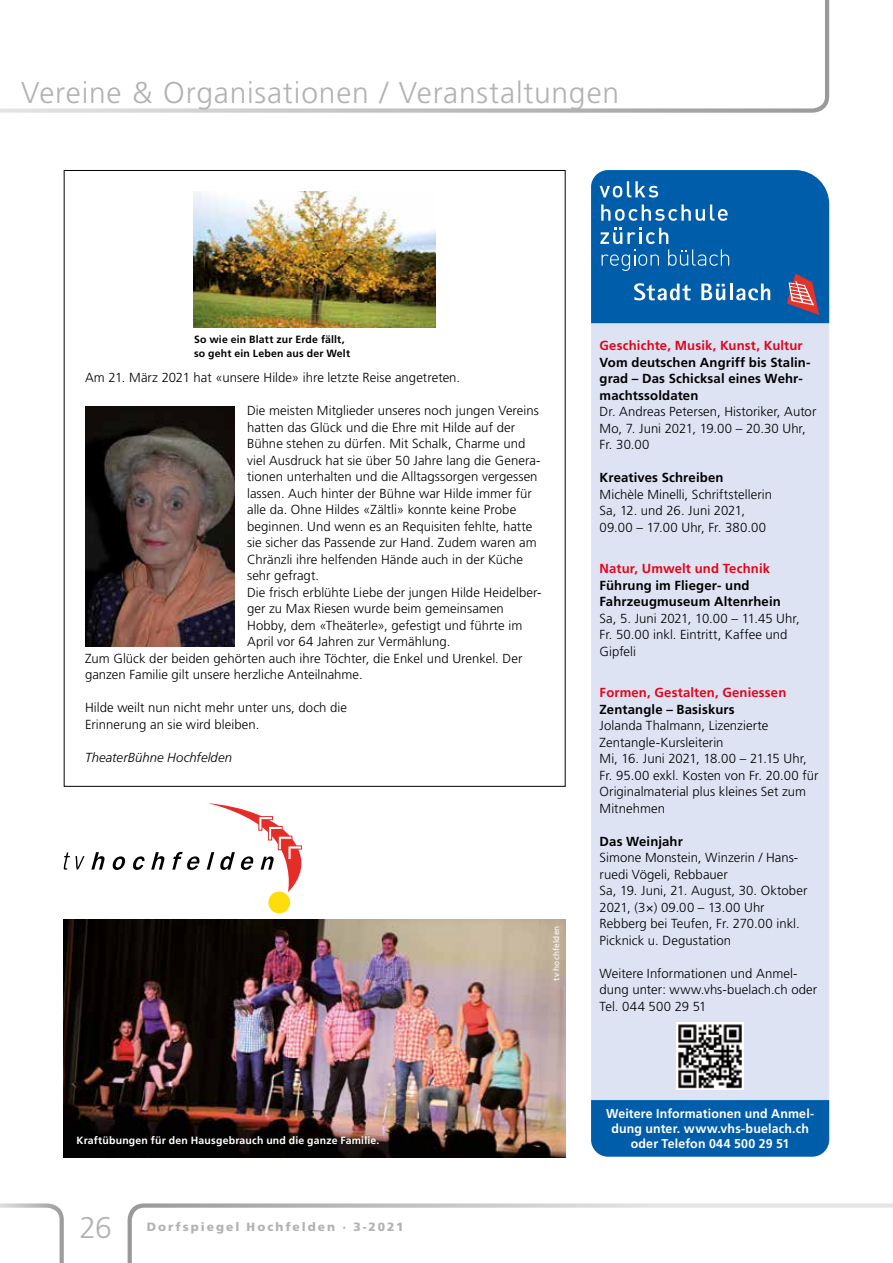
<style>
.page{position:relative;width:893px;height:1263px;background:#fff}
.page>*{position:absolute;margin:0;border:0;box-sizing:border-box;transform-origin:0 0}
.t1{font:300 30px "Frutiger";letter-spacing:.025em;color:#b3b2b2}
.t2{font:300 30px "Frutiger CE";color:#b3b2b2}
.t3{font:300 13.2px/16.5px "Frutiger";letter-spacing:.005em;color:#000}
.t4{font:700 13.2px/16.5px "Frutiger";letter-spacing:.01em;color:#000}
.t5{font:700 13.2px "Frutiger";letter-spacing:.01em;color:#e3051a}
.t6{font:italic 300 13.2px "Frutiger";letter-spacing:.005em;color:#000}
.t7{font:700 12.75px/15px "Frutiger";letter-spacing:.01em;color:#fff;text-align:center}
.t8{font:900 12px "Frutiger";letter-spacing:.165em;color:#b3b2b2}
.t9{font:700 10.5px/13.5px "Frutiger";letter-spacing:.02em;color:#000}
.t10{font:700 10.5px "Frutiger";letter-spacing:.02em;color:#fff}
.t11{font:8.25px "Frutiger";letter-spacing:.02em;color:#fff}
</style>
<div class="page">
<svg style="left:0;top:0;width:829px;height:113px"></svg>
<svg style="left:128px;top:1203px;width:765px;height:60px"></svg>
<svg style="left:0;top:1203px;width:64px;height:60px"></svg>
<img style="left:64px;top:919px;width:502px;height:238px">
<div style="left:591px;top:323px;width:238px;height:777px;background:#dee3f4"></div>
<div style="left:591px;top:1100px;width:238px;height:57px;background:#005da9"></div>
<div style="left:268px;top:892px;width:22px;height:21px;background:#ffdd0c;border-radius:50%"></div>
<svg style="left:91px;top:852px;width:14px;height:18px"></svg>
<svg style="left:112px;top:856px;width:13px;height:14px"></svg>
<svg style="left:133px;top:856px;width:12px;height:14px"></svg>
<svg style="left:151px;top:852px;width:14px;height:18px"></svg>
<svg style="left:172px;top:852px;width:28px;height:18px"></svg>
<svg style="left:207px;top:803px;width:95px;height:89px"></svg>
<svg style="left:64px;top:852px;width:6px;height:18px"></svg>
<svg style="left:76px;top:856px;width:8px;height:14px"></svg>
<svg style="left:591px;top:170px;width:238px;height:153px;background:#1869ad"></svg>
<img style="left:677px;top:1023px;width:67px;height:67px">
<img style="left:85px;top:406px;width:149px;height:240px">
<img style="left:194px;top:191px;width:242px;height:136px">
<h1 class="t1" style="left:21px;top:76px;width:599px">Vereine &amp; Organisationen / Veranstaltungen</h1>
<p class="t9" style="left:194px;top:333px;width:158px">So wie ein Blatt zur Erde fällt, so geht ein Leben aus der Welt</p>
<p class="t3" style="left:85px;top:370px;width:377px">Am 21. März 2021 hat «unsere Hilde» ihre letzte Reise angetreten.</p>
<p class="t3" style="left:247px;top:403px;width:293px">Die meisten Mitglieder unseres noch jungen Vereins</p>
<p class="t3" style="left:247px;top:419px;width:270px">hatten das Glück und die Ehre mit Hilde auf der</p>
<p class="t3" style="left:247px;top:436px;width:280px">Bühne stehen zu dürfen. Mit Schalk, Charme und</p>
<p class="t3" style="left:247px;top:452px;width:295px">viel Ausdruck hat sie über 50 Jahre lang die Genera-</p>
<p class="t3" style="left:247px;top:469px;width:292px">tionen unterhalten und die Alltagssorgen vergessen</p>
<p class="t3" style="left:247px;top:485px;width:286px">lassen. Auch hinter der Bühne war Hilde immer für</p>
<p class="t3" style="left:247px;top:502px;width:271px">alle da. Ohne Hildes «Zältli» konnte keine Probe</p>
<p class="t3" style="left:247px;top:518px;width:287px">beginnen. Und wenn es an Requisiten fehlte, hatte</p>
<p class="t3" style="left:247px;top:535px;width:291px">sie sicher das Passende zur Hand. Zudem waren am</p>
<p class="t3" style="left:247px;top:551px;width:277px">Chränzli ihre helfenden Hände auch in der Küche</p>
<p class="t3" style="left:247px;top:568px;width:73px">sehr gefragt.</p>
<p class="t3" style="left:247px;top:584px;width:296px">Die frisch erblühte Liebe der jungen Hilde Heidelber-</p>
<p class="t3" style="left:247px;top:601px;width:258px">ger zu Max Riesen wurde beim gemeinsamen</p>
<p class="t3" style="left:247px;top:617px;width:277px">Hobby, dem «Theäterle», gefestigt und führte im</p>
<p class="t3" style="left:247px;top:634px;width:205px">April vor 64 Jahren zur Vermählung.</p>
<p class="t3" style="left:85px;top:650px;width:439px">Zum Glück der beiden gehörten auch ihre Töchter, die Enkel und Urenkel. Der</p>
<p class="t3" style="left:85px;top:667px;width:279px">ganzen Familie gilt unsere herzliche Anteilnahme.</p>
<p class="t3" style="left:85px;top:700px;width:263px">Hilde weilt nun nicht mehr unter uns, doch die<br>Erinnerung an sie wird bleiben.</p>
<p class="t6" style="left:85px;top:750px;width:148px">TheaterBühne Hochfelden</p>
<p class="t10" style="left:77px;top:1134px;width:304px">Kraftübungen für den Hausgebrauch und die ganze Familie.</p>
<h1 class="t2" style="left:80px;top:1210px;width:34px">26</h1>
<p class="t8" style="left:147px;top:1219px;width:258px">Dorfspiegel Hochfelden · 3-2021</p>
<p class="t11" style="left:551px;top:981px;width:57px;rotate:-90deg">tv hochfelden</p>
<p class="t5" style="left:600px;top:338px;width:204px">Geschichte, Musik, Kunst, Kultur</p>
<p class="t4" style="left:600px;top:354px;width:212px">Vom deutschen Angriff bis Stalin&shy;grad – Das Schicksal eines Wehr&shy;machtssoldaten</p>
<p class="t3" style="left:600px;top:403px;width:218px">Dr. Andreas Petersen, Historiker, Autor<br>Mo, 7. Juni 2021, 19.00 – 20.30 Uhr,<br>Fr. 30.00</p>
<p class="t4" style="left:600px;top:469px;width:125px">Kreatives Schreiben</p>
<p class="t3" style="left:600px;top:486px;width:174px">Michèle Minelli, Schriftstellerin<br>Sa, 12. und 26. Juni 2021,<br>09.00 – 17.00 Uhr, Fr. 380.00</p>
<p class="t5" style="left:600px;top:561px;width:172px">Natur, Umwelt und Technik</p>
<p class="t4" style="left:600px;top:577px;width:183px">Führung im Flieger- und<br>Fahrzeugmuseum Altenrhein</p>
<p class="t3" style="left:600px;top:610px;width:202px">Sa, 5. Juni 2021, 10.00 – 11.45 Uhr,<br>Fr. 50.00 inkl. Eintritt, Kaffee und<br>Gipfeli</p>
<p class="t5" style="left:600px;top:685px;width:188px">Formen, Gestalten, Geniessen</p>
<p class="t4" style="left:600px;top:701px;width:137px">Zentangle – Basiskurs</p>
<p class="t3" style="left:600px;top:717px;width:220px">Jolanda Thalmann, Lizenzierte<br>Zentangle-Kursleiterin<br>Mi, 16. Juni 2021, 18.00 – 21.15 Uhr,<br>Fr. 95.00 exkl. Kosten von Fr. 20.00 für<br>Originalmaterial plus kleines Set zum<br>Mitnehmen</p>
<p class="t4" style="left:600px;top:833px;width:85px">Das Weinjahr</p>
<p class="t3" style="left:600px;top:849px;width:209px">Simone Monstein, Winzerin / Hans&shy;ruedi Vögeli, Rebbauer<br>Sa, 19. Juni, 21. August, 30. Oktober<br>2021, (3×) 09.00 – 13.00 Uhr<br>Rebberg bei Teufen, Fr. 270.00 inkl.<br>Picknick u. Degustation</p>
<p class="t3" style="left:600px;top:965px;width:219px">Weitere Informationen und Anmel&shy;dung unter: www.vhs-buelach.ch oder<br>Tel. 044 500 29 51</p>
<p class="t7" style="left:606px;top:1106px;width:210px">Weitere Informationen und Anmel&shy;dung unter. www.vhs-buelach.ch oder Telefon 044 500 29 51</p>
</div>
